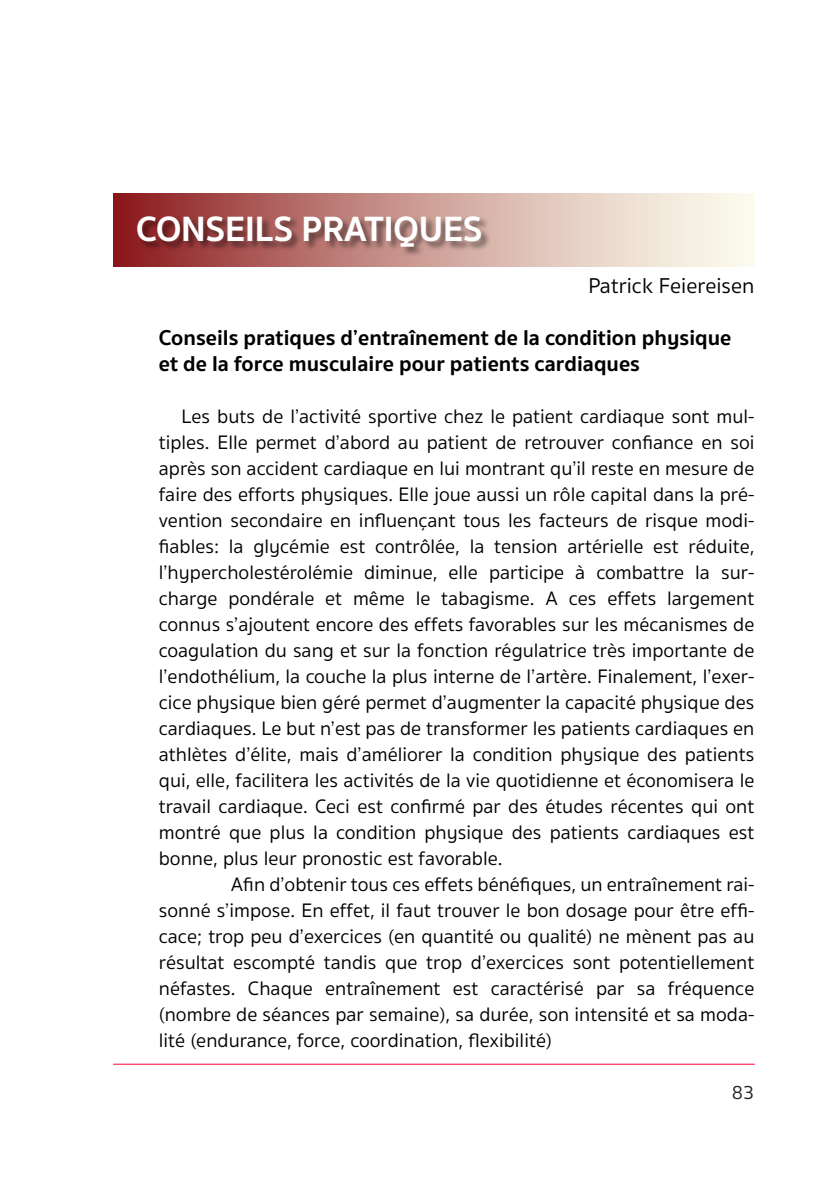
<style>
.page{position:relative;width:840px;height:1191px;background:#fff}
.page>*{position:absolute;margin:0;border:0;box-sizing:border-box;transform-origin:0 0}
.t1{font:700 36px "Sukhumvit Set";color:#fff}
.t2{font:700 22px/26px "Sukhumvit Set";color:#000}
.t3{font:22px "Sukhumvit Set Text";color:#000}
.t4{font:20px/26px "Sukhumvit Set Text";color:#000;text-align:justify}
.t5{font:20px "Sukhumvit Set Text";color:#231f20}
</style>
<div class="page">
<hr style="left:113px;top:1064px;width:641px;height:1px;background:#ff0039">
<img style="left:113px;top:193px;width:641px;height:73px">
<img style="left:137px;top:216px;width:354px;height:42px">
<h1 class="t1" style="left:136px;top:211px;width:348px">CONSEILS PRATIQUES</h1>
<p class="t3" style="left:588px;top:275px;width:167px">Patrick Feiereisen</p>
<p class="t2" style="left:159px;top:326px;width:574px">Conseils pratiques d’entraînement de la condition physique et de la force musculaire pour patients cardiaques</p>
<p class="t4" style="left:159px;top:404px;width:597px;text-indent:23px">Les buts de l’activité sportive chez le patient cardiaque sont mul&shy;tiples. Elle permet d’abord au patient de retrouver confiance en soi après son accident cardiaque en lui montrant qu’il reste en mesure de faire des efforts physiques. Elle joue aussi un rôle capital dans la pré&shy;vention secondaire en influençant tous les facteurs de risque modi&shy;fiables: la glycémie est contrôlée, la tension artérielle est réduite, l’hypercholestérolémie diminue, elle participe à combattre la sur&shy;charge pondérale et même le tabagisme. A ces effets largement connus s’ajoutent encore des effets favorables sur les mécanismes de coagulation du sang et sur la fonction régulatrice très importante de l’endothélium, la couche la plus interne de l’artère. Finalement, l’exer&shy;cice physique bien géré permet d’augmenter la capacité physique des cardiaques. Le but n’est pas de transformer les patients cardiaques en athlètes d’élite, mais d’améliorer la condition physique des patients qui, elle, facilitera les activités de la vie quotidienne et économisera le travail cardiaque. Ceci est confirmé par des études récentes qui ont montré que plus la condition physique des patients cardiaques est bonne, plus leur pronostic est favorable.</p>
<p class="t4" style="left:159px;top:872px;width:597px;text-indent:72px">Afin d’obtenir tous ces effets bénéfiques, un entraînement rai&shy;sonné s’impose. En effet, il faut trouver le bon dosage pour être effi&shy;cace; trop peu d’exercices (en quantité ou qualité) ne mènent pas au résultat escompté tandis que trop d’exercices sont potentiellement néfastes. Chaque entraînement est caractérisé par sa fréquence (nombre de séances par semaine), sa durée, son intensité et sa moda&shy;lité (endurance, force, coordination, flexibilité)</p>
<p class="t5" style="left:731px;top:1082px;width:24px">83</p>
</div>
